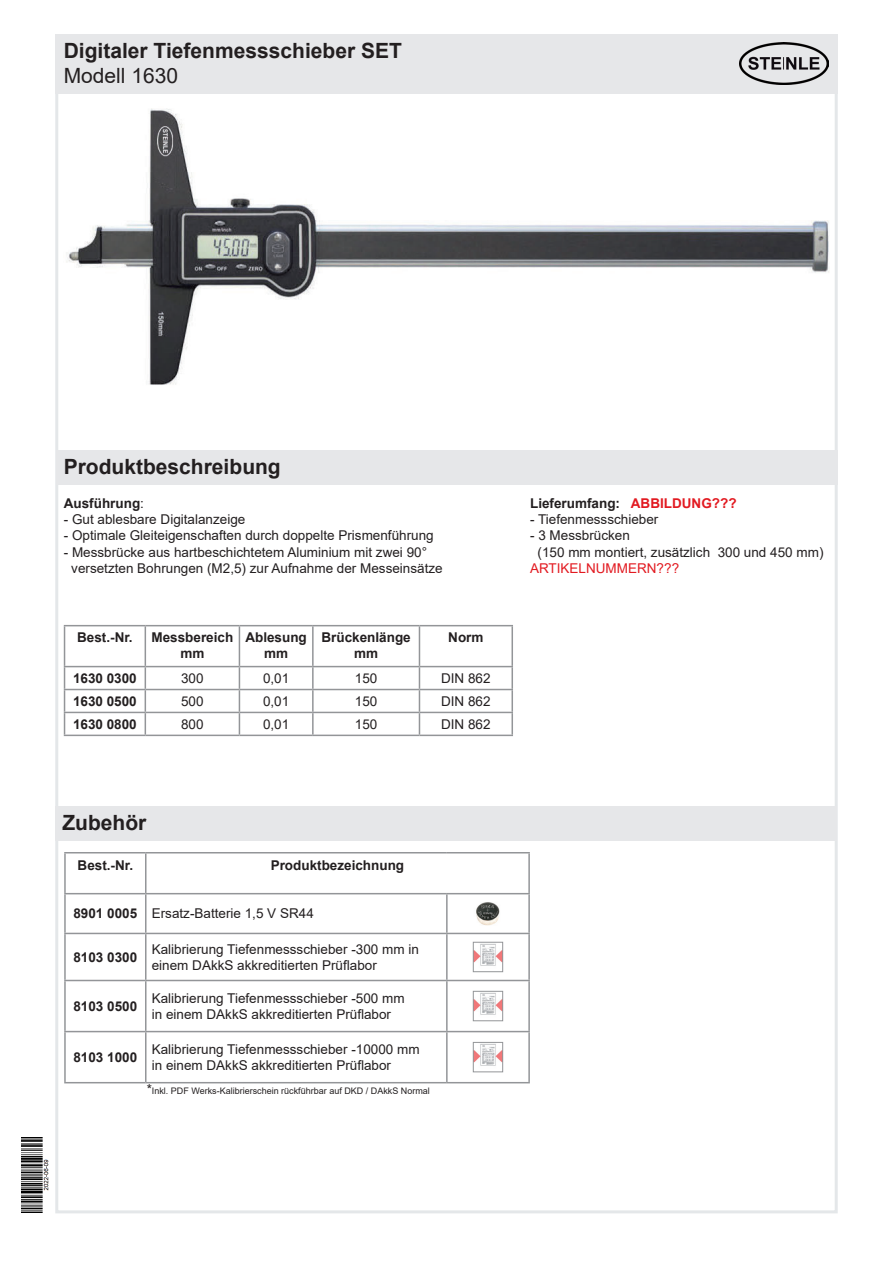
<style>
.page{position:relative;width:893px;height:1263px;background:#fff}
.page>*{position:absolute;margin:0;border:0;box-sizing:border-box;transform-origin:0 0}
.t1{font:700 21px "Arial";color:#231f20}
.t2{font:21px "Arial";color:#231f20}
.t3{font:13.5px/16.2px "Arial";color:#231f20}
.t4{font:700 13.5px/16.2px "Arial";color:#231f20;text-align:center}
.t5{font:13.5px "Arial";color:#e21a21}
.t6{font:9px "Arial";color:#231f20}
.s1{font-weight:400}
.s2{font-weight:700}
.s3{font-size:13.5px}
.s4{color:#e21a21}
</style>
<div class="page">
<div style="left:55px;top:34px;width:783px;height:60px;background:#e6e7e9"></div>
<img style="left:740px;top:43px;width:88px;height:42px">
<img style="left:21px;top:1137px;width:28px;height:76px">
<div style="left:55px;top:806px;width:781px;height:34px;background:#e6e7e9"></div>
<img style="left:66px;top:108px;width:763px;height:277px">
<div style="left:57px;top:450px;width:781px;height:34px;background:#e6e7e9"></div>
<hr style="left:145px;top:626px;width:1px;height:40px;background:#939598">
<hr style="left:239px;top:626px;width:1px;height:40px;background:#939598">
<hr style="left:312px;top:626px;width:2px;height:40px;background:#939598">
<hr style="left:419px;top:626px;width:1px;height:40px;background:#939598">
<hr style="left:511px;top:626px;width:2px;height:40px;background:#939598">
<hr style="left:64px;top:666px;width:81px;height:1px;background:#939598">
<hr style="left:145px;top:666px;width:94px;height:1px;background:#939598">
<hr style="left:239px;top:666px;width:74px;height:1px;background:#939598">
<hr style="left:313px;top:666px;width:106px;height:1px;background:#939598">
<hr style="left:312px;top:667px;width:2px;height:22px;background:#939598">
<hr style="left:419px;top:666px;width:94px;height:1px;background:#939598">
<hr style="left:511px;top:667px;width:2px;height:22px;background:#939598">
<hr style="left:64px;top:689px;width:81px;height:1px;background:#939598">
<hr style="left:145px;top:689px;width:94px;height:1px;background:#939598">
<hr style="left:239px;top:689px;width:74px;height:1px;background:#939598">
<hr style="left:313px;top:689px;width:106px;height:1px;background:#939598">
<hr style="left:312px;top:690px;width:2px;height:22px;background:#939598">
<hr style="left:419px;top:689px;width:94px;height:1px;background:#939598">
<hr style="left:511px;top:690px;width:2px;height:22px;background:#939598">
<hr style="left:64px;top:712px;width:81px;height:1px;background:#939598">
<hr style="left:145px;top:712px;width:94px;height:1px;background:#939598">
<svg style="left:145px;top:667px;width:1px;height:68px"></svg>
<hr style="left:239px;top:712px;width:74px;height:1px;background:#939598">
<svg style="left:239px;top:667px;width:1px;height:68px"></svg>
<hr style="left:313px;top:712px;width:106px;height:1px;background:#939598">
<hr style="left:312px;top:713px;width:2px;height:22px;background:#939598">
<hr style="left:419px;top:712px;width:94px;height:1px;background:#939598">
<svg style="left:419px;top:667px;width:1px;height:68px"></svg>
<hr style="left:511px;top:713px;width:2px;height:22px;background:#939598">
<hr style="left:64px;top:735px;width:81px;height:1px;background:#939598">
<hr style="left:145px;top:735px;width:94px;height:1px;background:#939598">
<hr style="left:239px;top:735px;width:74px;height:1px;background:#939598">
<hr style="left:313px;top:735px;width:106px;height:1px;background:#939598">
<hr style="left:419px;top:735px;width:94px;height:1px;background:#939598">
<hr style="left:64px;top:625px;width:81px;height:1px;background:#939598">
<hr style="left:64px;top:626px;width:1px;height:40px;background:#939598">
<hr style="left:145px;top:625px;width:94px;height:1px;background:#939598">
<hr style="left:239px;top:625px;width:74px;height:1px;background:#939598">
<hr style="left:313px;top:625px;width:106px;height:1px;background:#939598">
<hr style="left:419px;top:625px;width:94px;height:1px;background:#939598">
<svg style="left:64px;top:667px;width:1px;height:68px"></svg>
<svg style="left:66px;top:853px;width:462px;height:220px"></svg>
<hr style="left:145px;top:853px;width:2px;height:40px;background:#939598">
<hr style="left:528px;top:853px;width:2px;height:40px;background:#939598">
<hr style="left:64px;top:893px;width:82px;height:1px;background:#939598">
<hr style="left:146px;top:893px;width:301px;height:1px;background:#939598">
<hr style="left:145px;top:894px;width:2px;height:39px;background:#939598">
<hr style="left:447px;top:893px;width:83px;height:1px;background:#939598">
<hr style="left:446px;top:894px;width:2px;height:39px;background:#939598">
<hr style="left:528px;top:894px;width:2px;height:39px;background:#939598">
<hr style="left:64px;top:933px;width:82px;height:1px;background:#939598">
<hr style="left:146px;top:933px;width:301px;height:1px;background:#939598">
<hr style="left:145px;top:934px;width:2px;height:46px;background:#939598">
<hr style="left:447px;top:933px;width:83px;height:1px;background:#939598">
<hr style="left:446px;top:934px;width:2px;height:46px;background:#939598">
<hr style="left:528px;top:934px;width:2px;height:46px;background:#939598">
<hr style="left:64px;top:980px;width:82px;height:1px;background:#939598">
<hr style="left:146px;top:980px;width:301px;height:1px;background:#939598">
<hr style="left:145px;top:981px;width:2px;height:50px;background:#939598">
<hr style="left:447px;top:980px;width:83px;height:1px;background:#939598">
<hr style="left:446px;top:981px;width:2px;height:50px;background:#939598">
<hr style="left:528px;top:981px;width:2px;height:50px;background:#939598">
<hr style="left:64px;top:1031px;width:82px;height:1px;background:#939598">
<hr style="left:146px;top:1031px;width:301px;height:1px;background:#939598">
<hr style="left:145px;top:1032px;width:2px;height:50px;background:#939598">
<hr style="left:447px;top:1031px;width:83px;height:1px;background:#939598">
<hr style="left:446px;top:1032px;width:2px;height:50px;background:#939598">
<hr style="left:528px;top:1032px;width:2px;height:50px;background:#939598">
<hr style="left:64px;top:1082px;width:82px;height:1px;background:#939598">
<hr style="left:146px;top:1082px;width:301px;height:1px;background:#939598">
<hr style="left:447px;top:1082px;width:83px;height:1px;background:#939598">
<hr style="left:64px;top:852px;width:82px;height:1px;background:#939598">
<hr style="left:64px;top:853px;width:2px;height:40px;background:#939598">
<hr style="left:146px;top:852px;width:301px;height:1px;background:#939598">
<hr style="left:447px;top:852px;width:83px;height:1px;background:#939598">
<hr style="left:64px;top:894px;width:2px;height:39px;background:#939598">
<hr style="left:64px;top:934px;width:2px;height:46px;background:#939598">
<hr style="left:64px;top:981px;width:2px;height:50px;background:#939598">
<hr style="left:64px;top:1032px;width:2px;height:50px;background:#939598">
<img style="left:471px;top:900px;width:34px;height:27px">
<img style="left:475px;top:944px;width:26px;height:26px">
<div style="left:473px;top:942px;width:30px;height:30px;border:1px solid #939598"></div>
<img style="left:475px;top:993px;width:26px;height:26px">
<div style="left:473px;top:991px;width:30px;height:30px;border:1px solid #939598"></div>
<img style="left:475px;top:1044px;width:26px;height:26px">
<div style="left:473px;top:1042px;width:30px;height:30px;border:1px solid #939598"></div>
<h1 class="t1" style="left:64px;top:36px;width:340px">Digitaler Tiefenmessschieber SET</h1>
<h1 class="t1" style="left:64px;top:36px;width:449px">STEINLE Taschen Messschieber Model: 1102</h1>
<h1 class="t2" style="left:64px;top:61px;width:116px">Modell 1630</h1>
<h1 class="t1" style="left:64px;top:452px;width:219px">Produktbeschreibung</h1>
<p class="t4" style="left:64px;top:495px;width:82px">Ausführung<span class="s1">:</span></p>
<p class="t3" style="left:64px;top:511px;width:183px">- Gut ablesbare Digitalanzeige</p>
<p class="t3" style="left:64px;top:527px;width:371px">- Optimale Gleiteigenschaften durch doppelte Prismenführung</p>
<p class="t3" style="left:71px;top:544px;width:373px;text-indent:-8px">- Messbrücke aus hartbeschichtetem Aluminium mit zwei 90° versetzten Bohrungen (M2,5) zur Aufnahme der Messeinsätze</p>
<p class="t4" style="left:77px;top:629px;width:57px">Best.-Nr.</p>
<p class="t4" style="left:151px;top:629px;width:83px">Messbereich mm</p>
<p class="t4" style="left:245px;top:629px;width:63px">Ablesung mm</p>
<p class="t4" style="left:321px;top:629px;width:91px">Brückenlänge mm</p>
<p class="t4" style="left:448px;top:629px;width:37px">Norm</p>
<p class="t4" style="left:73px;top:670px;width:65px">1630 0300</p>
<p class="t3" style="left:181px;top:670px;width:24px">300</p>
<p class="t3" style="left:263px;top:670px;width:28px">0,01</p>
<p class="t3" style="left:355px;top:670px;width:24px">150</p>
<p class="t3" style="left:441px;top:670px;width:51px">DIN 862</p>
<p class="t4" style="left:73px;top:693px;width:65px">1630 0500</p>
<p class="t3" style="left:181px;top:693px;width:24px">500</p>
<p class="t3" style="left:263px;top:693px;width:28px">0,01</p>
<p class="t3" style="left:355px;top:693px;width:24px">150</p>
<p class="t3" style="left:441px;top:693px;width:51px">DIN 862</p>
<p class="t4" style="left:73px;top:716px;width:65px">1630 0800</p>
<p class="t3" style="left:181px;top:716px;width:24px">800</p>
<p class="t3" style="left:263px;top:716px;width:28px">0,01</p>
<p class="t3" style="left:355px;top:716px;width:24px">150</p>
<p class="t3" style="left:441px;top:716px;width:51px">DIN 862</p>
<h1 class="t1" style="left:62px;top:808px;width:86px">Zubehör</h1>
<p class="t4" style="left:78px;top:857px;width:57px">Best.-Nr.</p>
<p class="t4" style="left:271px;top:857px;width:135px">Produktbezeichnung</p>
<p class="t3" style="left:73px;top:905px;width:242px"><span class="s2">8901 0005</span> Ersatz-Batterie 1,5 V SR44</p>
<p class="t4" style="left:73px;top:949px;width:65px">8103 0300</p>
<p class="t3" style="left:152px;top:941px;width:269px">Kalibrierung Tiefenmessschieber -300 mm in einem DAkkS akkreditierten Prüflabor</p>
<p class="t4" style="left:73px;top:998px;width:65px">8103 0500</p>
<p class="t3" style="left:152px;top:990px;width:254px">Kalibrierung Tiefenmessschieber -500 mm in einem DAkkS akkreditierten Prüflabor</p>
<p class="t4" style="left:73px;top:1049px;width:65px">8103 1000</p>
<p class="t3" style="left:152px;top:1041px;width:269px">Kalibrierung Tiefenmessschieber -10000 mm in einem DAkkS akkreditierten Prüflabor</p>
<p class="t6" style="left:147px;top:1085px;width:285px"><span class="s3">*</span>Inkl. PDF Werks-Kalibrierschein rückführbar auf DKD / DAkkS Normal</p>
<p class="t4" style="left:530px;top:495px;width:208px">Lieferumfang: <span class="s4">ABBILDUNG???</span></p>
<p class="t3" style="left:530px;top:511px;width:130px">- Tiefenmessschieber</p>
<p class="t3" style="left:538px;top:527px;width:287px;text-indent:-8px">- 3 Messbrücken<br>(150 mm montiert, zusätzlich 300 und 450 mm)</p>
<p class="t5" style="left:530px;top:559px;width:151px">ARTIKELNUMMERN???</p>
</div>
